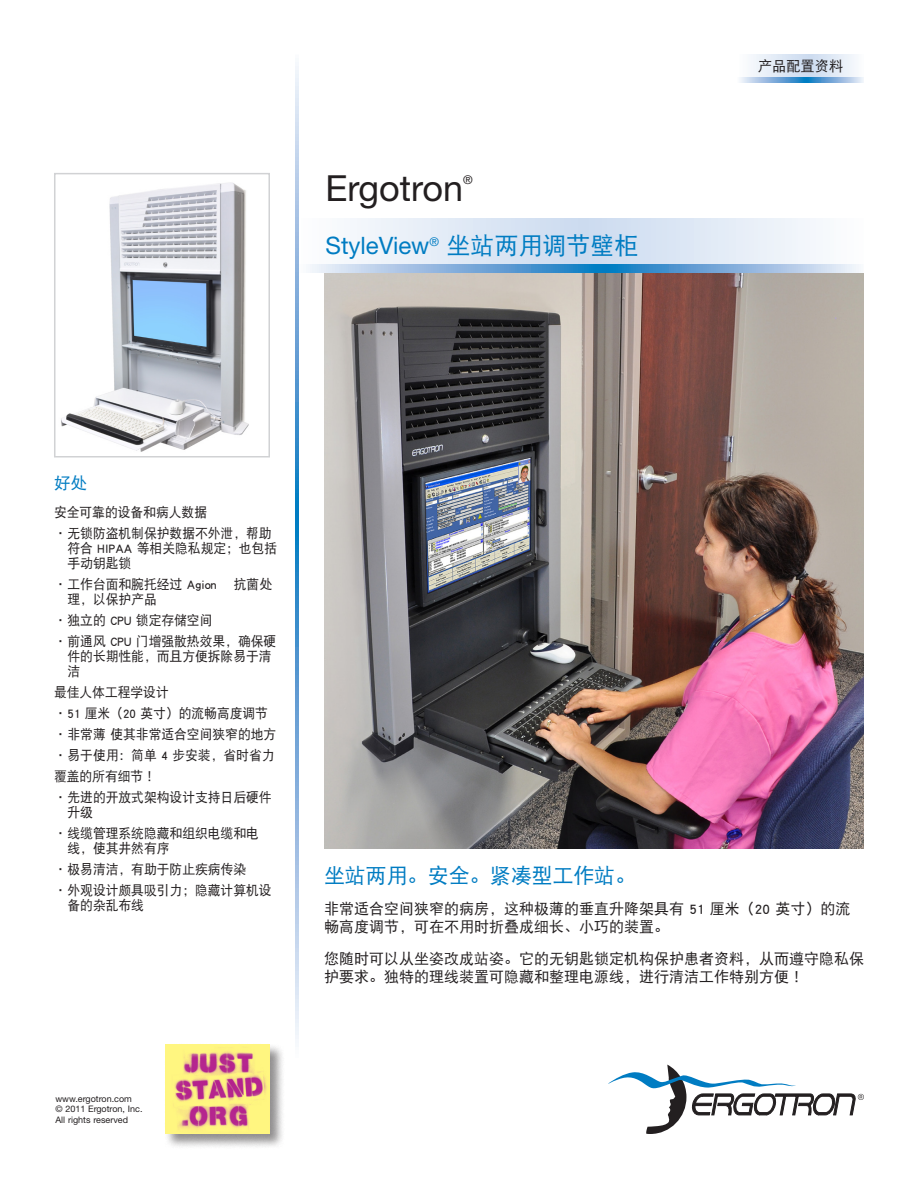
<style>
.page{position:relative;width:918px;height:1188px;background:#fff}
.page>*{position:absolute;margin:0;border:0;box-sizing:border-box;transform-origin:0 0}
.t1{font:36px "Helvetica Neue";color:#231f20}
.on_a{font:24px "Helvetica Neue";color:#007cc2}
.t2{font:21px "DFP Hei W5";letter-spacing:-.01em;color:#007cc2}
.t3{font:16.5px "DFP Hei W5";color:#007cc2}
.t4{font:15px/18px "DFP Hei W5";color:#231f20}
.t5{font:14.25px "DFP Hei W5";color:#231f20}
.callout2{font:13.5px/15px "DFP Hei W5";letter-spacing:-.005em;color:#231f20;scale:.95 1}
.t6{font:12px "Helvetica Neue";color:#231f20}
.t7{font:9px/10.8px "Helvetica Neue";color:#231f20}
.s1{font-family:"DFP Hei W5"}
</style>
<div class="page">
<img style="left:324px;top:273px;width:540px;height:576px">
<img style="left:61px;top:182px;width:188px;height:270px">
<div style="left:54px;top:173px;width:216px;height:285px;border:2px solid #d1d2d4"></div>
<svg style="left:608px;top:1065px;width:256px;height:69px"></svg>
<svg style="left:310px;top:219px;width:549px;height:46px"></svg>
<svg style="left:310px;top:265px;width:549px;height:8px;background:#7eb0dc"></svg>
<svg style="left:295px;top:66px;width:4px;height:973px;background:#7eb0dc"></svg>
<svg style="left:751px;top:54px;width:104px;height:23px;background:#dfe8f5"></svg>
<svg style="left:740px;top:77px;width:124px;height:5px"></svg>
<div style="left:164px;top:1043px;width:122px;height:107px;background:#231f20;opacity:.5"></div>
<img style="left:165px;top:1045px;width:105px;height:89px">
<p class="t1" style="left:326px;top:167px;width:139px">Ergotron</p>
<p class="t6" style="left:463px;top:172px;width:11px">®</p>
<p class="on_a" style="left:326px;top:231px;width:314px">StyleView<sup>®</sup> <span class="s1">坐站两用调节壁柜</span></p>
<p class="t5" style="left:758px;top:58px;width:87px">产品配置资料</p>
<p class="t3" style="left:54px;top:475px;width:34px">好处</p>
<p class="callout2" style="left:54px;top:505px;width:163px">安全可靠的设备和病人数据</p>
<p class="callout2" style="left:68px;top:526px;width:222px;text-indent:-14px">• 无锁防盗机制保护数据不外泄，帮助符合 HIPAA 等相关隐私规定；也包括手动钥匙锁</p>
<p class="callout2" style="left:68px;top:577px;width:217px;text-indent:-14px">• 工作台面和腕托经过 Agion® 抗菌处理，以保护产品</p>
<p class="callout2" style="left:54px;top:613px;width:168px">• 独立的 CPU 锁定存储空间</p>
<p class="callout2" style="left:68px;top:634px;width:221px;text-indent:-14px">• 前通风 CPU 门增强散热效果，确保硬件的长期性能，而且方便拆除易于清洁</p>
<p class="callout2" style="left:54px;top:685px;width:122px">最佳人体工程学设计</p>
<p class="callout2" style="left:54px;top:706px;width:227px">• 51 厘米（20 英寸）的流畅高度调节</p>
<p class="callout2" style="left:54px;top:727px;width:236px">• 非常薄使其非常适合空间狭窄的地方</p>
<p class="callout2" style="left:54px;top:748px;width:234px">• 易于使用：简单 4 步安装，省时省力</p>
<p class="callout2" style="left:54px;top:769px;width:109px">覆盖的所有细节！</p>
<p class="callout2" style="left:68px;top:790px;width:216px;text-indent:-14px">• 先进的开放式架构设计支持日后硬件升级</p>
<p class="callout2" style="left:68px;top:826px;width:203px;text-indent:-14px">• 线缆管理系统隐藏和组织电缆和电线，使其井然有序</p>
<p class="callout2" style="left:54px;top:862px;width:204px">• 极易清洁，有助于防止疾病传染</p>
<p class="callout2" style="left:68px;top:883px;width:216px;text-indent:-14px">• 外观设计颇具吸引力；隐藏计算机设备的杂乱布线</p>
<p class="t7" style="left:56px;top:1093px;width:89px">www.ergotron.com<br>© 2011 Ergotron, Inc.</p>
<p class="t7" style="left:56px;top:1114px;width:74px">All rights reserved</p>
<p class="t2" style="left:324px;top:865px;width:314px">坐站两用。安全。紧凑型工作站。</p>
<p class="t4" style="left:324px;top:900px;width:528px">非常适合空间狭窄的病房，这种极薄的垂直升降架具有 51 厘米（20 英寸）的流畅高度调节，可在不用时折叠成细长、小巧的装置。</p>
<p class="t4" style="left:324px;top:950px;width:541px">您随时可以从坐姿改成站姿。它的无钥匙锁定机构保护患者资料，从而遵守隐私保护要求。独特的理线装置可隐藏和整理电源线，进行清洁工作特别方便！</p>
</div>
